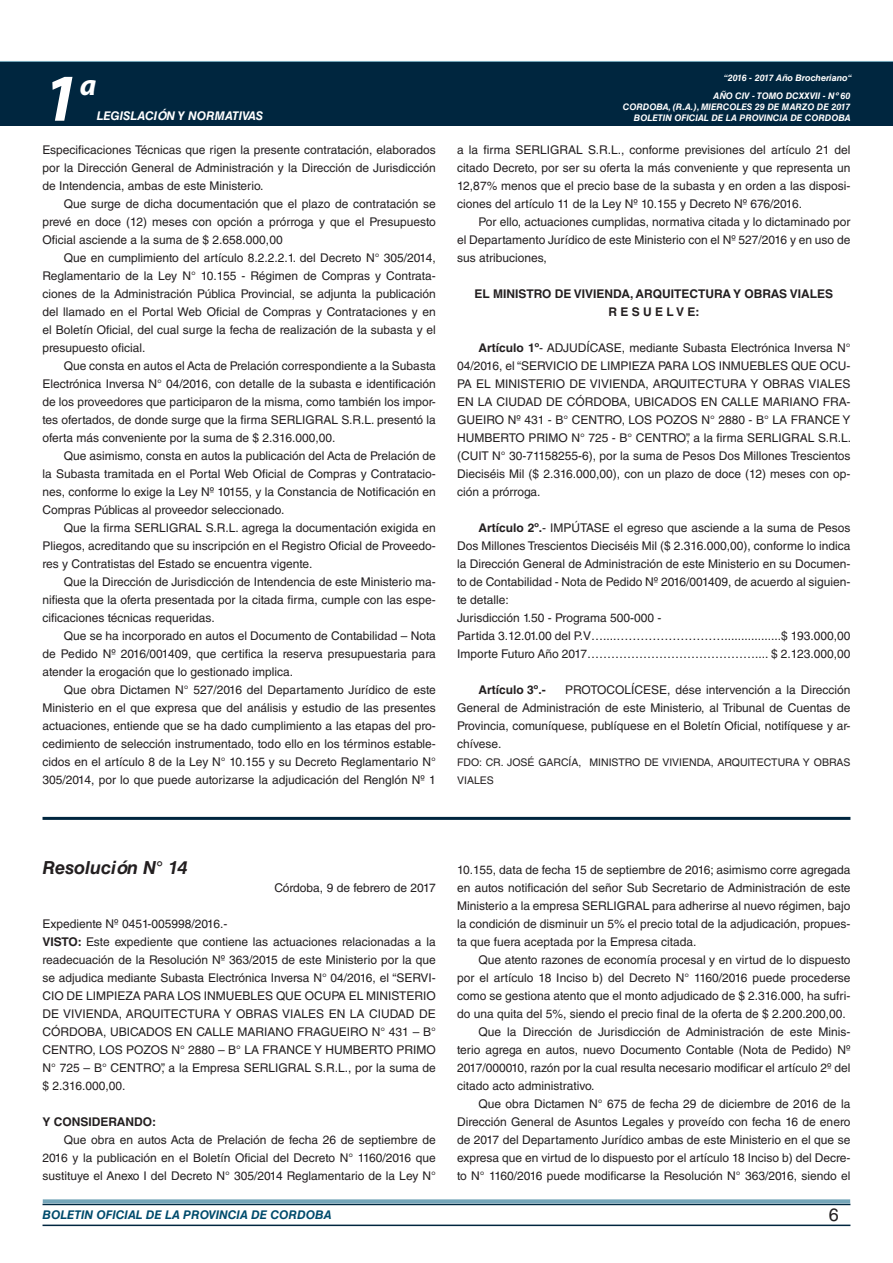
<style>
.page{position:relative;width:893px;height:1263px;background:#fff}
.page>*{position:absolute;margin:0;border:0;box-sizing:border-box;transform-origin:0 0}
.t1{font:italic 700 67.5px "Myriad Pro";color:#fff}
.t2{font:italic 700 30px "Myriad Pro";color:#fff}
.DOC__N{font:italic 700 18px "Helvetica LT Std";color:#231f20}
.t3{font:18px "Helvetica LT Std";color:#231f20}
.TEXTO_BASE{font:12px/18px "Helvetica LT Std";color:#231f20;text-align:justify}
.TEXTO_BASE-2{font:700 12px "Helvetica LT Std";color:#231f20}
.t4{font:italic 700 12px "Helvetica LT Std";color:#004b6c}
.t5{font:italic 700 12px "Helvetica LT Std";color:#fff}
.FIRMA{font:10.5px/18px "Helvetica LT Std";color:#231f20}
.t6{font:italic 700 9px/10.8px "Helvetica LT Std";color:#fff;text-align:right}
.s1{font-weight:700}
</style>
<div class="page">
<div style="left:0;top:61px;width:893px;height:6px;background:#73a5b8"></div>
<div style="left:0;top:62px;width:893px;height:64px;background:#00263f"></div>
<hr style="left:43px;top:1224px;width:807px;height:2px;background:#00263f">
<div style="left:42px;top:1198px;width:809px;height:8px;background:#fff;opacity:.75"></div>
<hr style="left:43px;top:817px;width:807px;height:3px;background:#00263f">
<h1 class="t1" style="left:43px;top:54px;width:38px">1</h1>
<h2 class="t2" style="left:80px;top:66px;width:18px">a</h2>
<p class="t5" style="left:97px;top:109px;width:168px">LEGISLACIÓN Y NORMATIVAS</p>
<p class="TEXTO_BASE" style="left:43px;top:141px;width:395px">Especificaciones Técnicas que rigen la presente contratación, elaborados por la Dirección General de Administración y la Dirección de Jurisdicción de Intendencia, ambas de este Ministerio.</p>
<p class="TEXTO_BASE" style="left:43px;top:195px;width:395px;text-indent:21px">Que surge de dicha documentación que el plazo de contratación se prevé en doce (12) meses con opción a prórroga y que el Presupuesto Oficial asciende a la suma de $ 2.658.000,00</p>
<p class="TEXTO_BASE" style="left:43px;top:249px;width:395px;text-indent:21px">Que en cumplimiento del artículo 8.2.2.2.1. del Decreto N° 305/2014, Reglamentario de la Ley N° 10.155 - Régimen de Compras y Contrata&shy;ciones de la Administración Pública Provincial, se adjunta la publicación del llamado en el Portal Web Oficial de Compras y Contrataciones y en el Boletín Oficial, del cual surge la fecha de realización de la subasta y el presupuesto oficial.</p>
<p class="TEXTO_BASE" style="left:43px;top:357px;width:395px;text-indent:21px">Que consta en autos el Acta de Prelación correspondiente a la Subasta Electrónica Inversa N° 04/2016, con detalle de la subasta e identificación de los proveedores que participaron de la misma, como también los impor&shy;tes ofertados, de donde surge que la firma SERLIGRAL S.R.L. presentó la oferta más conveniente por la suma de $ 2.316.000,00.</p>
<p class="TEXTO_BASE" style="left:43px;top:447px;width:395px;text-indent:21px">Que asimismo, consta en autos la publicación del Acta de Prelación de la Subasta tramitada en el Portal Web Oficial de Compras y Contratacio&shy;nes, conforme lo exige la Ley Nº 10155, y la Constancia de Notificación en Compras Públicas al proveedor seleccionado.</p>
<p class="TEXTO_BASE" style="left:43px;top:519px;width:395px;text-indent:21px">Que la firma SERLIGRAL S.R.L. agrega la documentación exigida en Pliegos, acreditando que su inscripción en el Registro Oficial de Proveedo&shy;res y Contratistas del Estado se encuentra vigente.</p>
<p class="TEXTO_BASE" style="left:43px;top:573px;width:395px;text-indent:21px">Que la Dirección de Jurisdicción de Intendencia de este Ministerio ma&shy;nifiesta que la oferta presentada por la citada firma, cumple con las espe&shy;cificaciones técnicas requeridas.</p>
<p class="TEXTO_BASE" style="left:43px;top:627px;width:395px;text-indent:21px">Que se ha incorporado en autos el Documento de Contabilidad – Nota de Pedido Nº 2016/001409, que certifica la reserva presupuestaria para atender la erogación que lo gestionado implica.</p>
<p class="TEXTO_BASE" style="left:43px;top:681px;width:395px;text-indent:21px">Que obra Dictamen N° 527/2016 del Departamento Jurídico de este Ministerio en el que expresa que del análisis y estudio de las presentes actuaciones, entiende que se ha dado cumplimiento a las etapas del pro&shy;cedimiento de selección instrumentado, todo ello en los términos estable&shy;cidos en el artículo 8 de la Ley N° 10.155 y su Decreto Reglamentario N° 305/2014, por lo que puede autorizarse la adjudicación del Renglón Nº 1</p>
<p class="t6" style="left:724px;top:72px;width:130px">“2016 - 2017 Año Brocheriano“</p>
<p class="t6" style="left:623px;top:91px;width:229px">AÑO CIV - TOMO DCXXVII - Nº 60<br>CORDOBA, (R.A.), MIERCOLES 29 DE MARZO DE 2017<br>BOLETIN OFICIAL DE LA PROVINCIA DE CORDOBA</p>
<p class="TEXTO_BASE" style="left:457px;top:141px;width:395px">a la firma SERLIGRAL S.R.L., conforme previsiones del artículo 21 del citado Decreto, por ser su oferta la más conveniente y que representa un 12,87% menos que el precio base de la subasta y en orden a las disposi&shy;ciones del artículo 11 de la Ley Nº 10.155 y Decreto Nº 676/2016.</p>
<p class="TEXTO_BASE" style="left:457px;top:213px;width:395px;text-indent:21px">Por ello, actuaciones cumplidas, normativa citada y lo dictaminado por el Departamento Jurídico de este Ministerio con el Nº 527/2016 y en uso de sus atribuciones,</p>
<p class="TEXTO_BASE-2" style="left:475px;top:286px;width:360px">EL MINISTRO DE VIVIENDA, ARQUITECTURA Y OBRAS VIALES</p>
<p class="TEXTO_BASE-2" style="left:608px;top:304px;width:93px">R E S U E L V E:</p>
<p class="TEXTO_BASE" style="left:457px;top:339px;width:395px;text-indent:21px"><span class="s1">Artículo 1º</span>- ADJUDÍCASE, mediante Subasta Electrónica Inversa N° 04/2016, el “SERVICIO DE LIMPIEZA PARA LOS INMUEBLES QUE OCU-PA EL MINISTERIO DE VIVIENDA, ARQUITECTURA Y OBRAS VIALES EN LA CIUDAD DE CÓRDOBA, UBICADOS EN CALLE MARIANO FRA-GUEIRO Nº 431 - B° CENTRO, LOS POZOS N° 2880 - B° LA FRANCE Y HUMBERTO PRIMO N° 725 - B° CENTRO”, a la firma SERLIGRAL S.R.L. (CUIT N° 30-71158255-6), por la suma de Pesos Dos Millones Trescientos Dieciséis Mil ($ 2.316.000,00), con un plazo de doce (12) meses con op&shy;ción a prórroga.</p>
<p class="TEXTO_BASE" style="left:457px;top:519px;width:395px;text-indent:21px"><span class="s1">Artículo 2º.</span>- IMPÚTASE el egreso que asciende a la suma de Pesos Dos Millones Trescientos Dieciséis Mil ($ 2.316.000,00), conforme lo indica la Dirección General de Administración de este Ministerio en su Documen&shy;to de Contabilidad - Nota de Pedido Nº 2016/001409, de acuerdo al siguien&shy;te detalle:</p>
<p class="TEXTO_BASE" style="left:457px;top:609px;width:206px">Jurisdicción 1.50 - Programa 500-000 -</p>
<p class="TEXTO_BASE" style="left:457px;top:627px;width:395px">Partida 3.12.01.00 del P.V…....……………………….................$ 193.000,00</p>
<p class="TEXTO_BASE" style="left:457px;top:645px;width:395px">Importe Futuro Año 2017…………………………………….... $ 2.123.000,00</p>
<p class="TEXTO_BASE-2" style="left:478px;top:682px;width:69px">Artículo 3º.-</p>
<p class="TEXTO_BASE" style="left:457px;top:681px;width:395px;text-indent:108px">PROTOCOLÍCESE, dése intervención a la Dirección General de Administración de este Ministerio, al Tribunal de Cuentas de Provincia, comuníquese, publíquese en el Boletín Oficial, notifíquese y ar&shy;chívese.</p>
<p class="FIRMA" style="left:457px;top:753px;width:395px">FDO: CR. JOSÉ GARCÍA, MINISTRO DE VIVIENDA, ARQUITECTURA Y OBRAS<br>VIALES</p>
<p class="DOC__N" style="left:43px;top:856px;width:146px">Resolución N° 14</p>
<p class="TEXTO_BASE" style="left:274px;top:879px;width:163px">Córdoba, 9 de febrero de 2017</p>
<p class="TEXTO_BASE" style="left:43px;top:915px;width:186px">Expediente Nº 0451-005998/2016.-</p>
<p class="TEXTO_BASE" style="left:43px;top:933px;width:395px"><span class="s1">VISTO:</span> Este expediente que contiene las actuaciones relacionadas a la readecuación de la Resolución Nº 363/2015 de este Ministerio por la que se adjudica mediante Subasta Electrónica Inversa N° 04/2016, el “SERVI-CIO DE LIMPIEZA PARA LOS INMUEBLES QUE OCUPA EL MINISTERIO DE VIVIENDA, ARQUITECTURA Y OBRAS VIALES EN LA CIUDAD DE CÓRDOBA, UBICADOS EN CALLE MARIANO FRAGUEIRO N° 431 – B° CENTRO, LOS POZOS N° 2880 – B° LA FRANCE Y HUMBERTO PRIMO N° 725 – B° CENTRO”, a la Empresa SERLIGRAL S.R.L., por la suma de $ 2.316.000,00.</p>
<p class="TEXTO_BASE-2" style="left:43px;top:1114px;width:115px">Y CONSIDERANDO:</p>
<p class="TEXTO_BASE" style="left:43px;top:1131px;width:395px;text-indent:21px">Que obra en autos Acta de Prelación de fecha 26 de septiembre de 2016 y la publicación en el Boletín Oficial del Decreto N° 1160/2016 que sustituye el Anexo I del Decreto N° 305/2014 Reglamentario de la Ley N°</p>
<p class="TEXTO_BASE" style="left:457px;top:861px;width:395px">10.155, data de fecha 15 de septiembre de 2016; asimismo corre agregada en autos notificación del señor Sub Secretario de Administración de este Ministerio a la empresa SERLIGRAL para adherirse al nuevo régimen, bajo la condición de disminuir un 5% el precio total de la adjudicación, propues&shy;ta que fuera aceptada por la Empresa citada.</p>
<p class="TEXTO_BASE" style="left:457px;top:951px;width:395px;text-indent:21px">Que atento razones de economía procesal y en virtud de lo dispuesto por el artículo 18 Inciso b) del Decreto N° 1160/2016 puede procederse como se gestiona atento que el monto adjudicado de $ 2.316.000, ha sufri&shy;do una quita del 5%, siendo el precio final de la oferta de $ 2.200.200,00.</p>
<p class="TEXTO_BASE" style="left:457px;top:1023px;width:395px;text-indent:21px">Que la Dirección de Jurisdicción de Administración de este Minis&shy;terio agrega en autos, nuevo Documento Contable (Nota de Pedido) Nº 2017/000010, razón por la cual resulta necesario modificar el artículo 2º del citado acto administrativo.</p>
<p class="TEXTO_BASE" style="left:457px;top:1095px;width:395px;text-indent:21px">Que obra Dictamen N° 675 de fecha 29 de diciembre de 2016 de la Dirección General de Asuntos Legales y proveído con fecha 16 de enero de 2017 del Departamento Jurídico ambas de este Ministerio en el que se expresa que en virtud de lo dispuesto por el artículo 18 Inciso b) del Decre&shy;to N° 1160/2016 puede modificarse la Resolución N° 363/2016, siendo el</p>
<p class="t4" style="left:43px;top:1208px;width:290px">BOLETIN OFICIAL DE LA PROVINCIA DE CORDOBA</p>
<h3 class="t3" style="left:829px;top:1204px;width:12px">6</h3>
</div>
